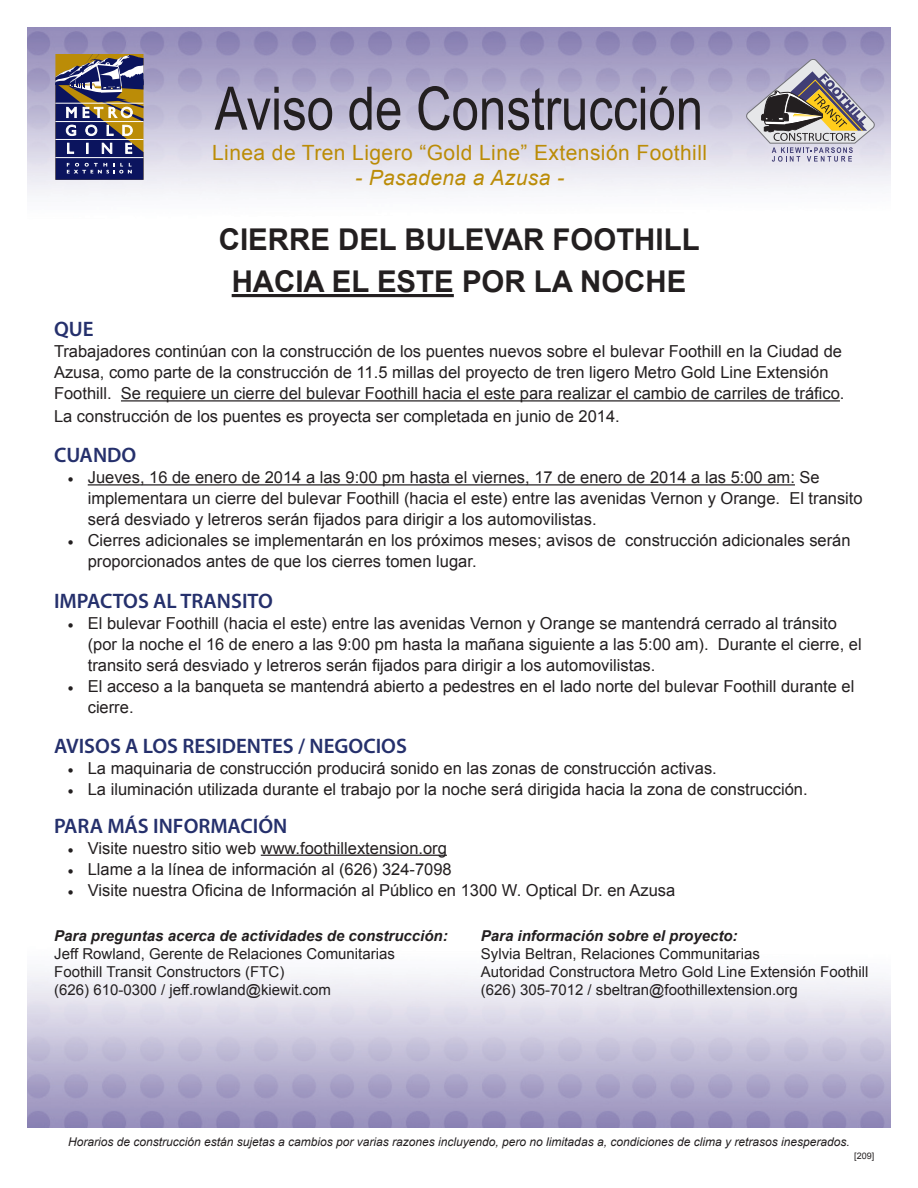
<style>
.page{position:relative;width:918px;height:1188px;background:#fff}
.page>*{position:absolute;margin:0;border:0;box-sizing:border-box;transform-origin:0 0}
.Heading{font:60px "Arial Narrow";color:#231f20}
.t1{font:700 30px/42px "Arial";color:#231f20;text-align:center}
.Subheading{font:600 21px "Myriad Pro";color:#25306c}
.t2{font:21px "Arial";letter-spacing:.02em;color:#bb8c07}
.t3{font:italic 21px "Arial";letter-spacing:.02em;color:#bb8c07}
.t4{font:16.5px/21px "Arial";color:#231f20}
.Subheading-2{font:15px/18px "Arial";color:#231f20}
.t5{font:italic 12px "Arial";color:#231f20}
.t6{font:9px "Arial";color:#231f20}
.s1{font-family:"Minion Pro"}
.s2{font-weight:700;font-style:italic}
</style>
<div class="page">
<svg style="left:55px;top:54px;width:89px;height:126px;background:#5e5968"></svg>
<svg style="left:746px;top:59px;width:128px;height:103px;background:#aaa4ab"></svg>
<hr style="left:121px;top:400px;width:719px;height:2px;background:#231f20">
<hr style="left:88px;top:484px;width:707px;height:2px;background:#231f20">
<hr style="left:261px;top:855px;width:186px;height:1px;background:#231f20">
<hr style="left:232px;top:294px;width:222px;height:3px;background:#231f20">
<p class="Heading" style="left:215px;top:65px;width:490px">Aviso de Construcción</p>
<p class="t2" style="left:212px;top:139px;width:496px">Linea de Tren Ligero “Gold Line” Extensión Foothill</p>
<p class="t3" style="left:355px;top:164px;width:211px">- Pasadena a Azusa -</p>
<p class="t1" style="left:219px;top:220px;width:482px">CIERRE DEL BULEVAR FOOTHILL<br>HACIA EL ESTE POR LA NOCHE</p>
<p class="Subheading" style="left:54px;top:316px;width:41px">QUE</p>
<p class="t4" style="left:54px;top:341px;width:792px">Trabajadores continúan con la construcción de los puentes nuevos sobre el bulevar Foothill en la Ciudad de<br>Azusa, como parte de la construcción de 11.5 millas del proyecto de tren ligero Metro Gold Line Extensión<br>Foothill. Se requiere un cierre del bulevar Foothill hacia el este para realizar el cambio de carriles de tráfico.</p>
<p class="t4" style="left:54px;top:406px;width:567px">La construcción de los puentes es proyecta ser completada en junio de 2014.</p>
<p class="Subheading" style="left:54px;top:442px;width:84px">CUANDO</p>
<p class="t4" style="left:88px;top:467px;width:776px;text-indent:-20px"><span class="s1">•</span> Jueves, 16 de enero de 2014 a las 9:00 pm hasta el viernes, 17 de enero de 2014 a las 5:00 am: Se implementara un cierre del bulevar Foothill (hacia el este) entre las avenidas Vernon y Orange. El transito será desviado y letreros serán fijados para dirigir a los automovilistas.</p>
<p class="t4" style="left:88px;top:530px;width:764px;text-indent:-20px"><span class="s1">•</span> Cierres adicionales se implementarán en los próximos meses; avisos de construcción adicionales serán proporcionados antes de que los cierres tomen lugar.</p>
<p class="Subheading" style="left:54px;top:587px;width:220px">IMPACTOS AL TRANSITO</p>
<p class="t4" style="left:88px;top:613px;width:776px;text-indent:-20px"><span class="s1">•</span> El bulevar Foothill (hacia el este) entre las avenidas Vernon y Orange se mantendrá cerrado al tránsito (por la noche el 16 de enero a las 9:00 pm hasta la mañana siguiente a las 5:00 am). Durante el cierre, el transito será desviado y letreros serán fijados para dirigir a los automovilistas.</p>
<p class="t4" style="left:88px;top:676px;width:768px;text-indent:-20px"><span class="s1">•</span> El acceso a la banqueta se mantendrá abierto a pedestres en el lado norte del bulevar Foothill durante el cierre.</p>
<p class="Subheading" style="left:54px;top:733px;width:354px">AVISOS A LOS RESIDENTES / NEGOCIOS</p>
<p class="t4" style="left:68px;top:758px;width:651px"><span class="s1">•</span> La maquinaria de construcción producirá sonido en las zonas de construcción activas.</p>
<p class="t4" style="left:68px;top:779px;width:742px"><span class="s1">•</span> La iluminación utilizada durante el trabajo por la noche será dirigida hacia la zona de construcción.</p>
<p class="Subheading" style="left:54px;top:812px;width:235px">PARA MÁS INFORMACIÓN</p>
<p class="t4" style="left:68px;top:837px;width:381px"><span class="s1">•</span> Visite nuestro sitio web www.foothillextension.org</p>
<p class="t4" style="left:68px;top:858px;width:386px"><span class="s1">•</span> Llame a la línea de información al (626) 324-7098</p>
<p class="t4" style="left:68px;top:879px;width:609px"><span class="s1">•</span> Visite nuestra Oficina de Información al Público en 1300 W. Optical Dr. en Azusa</p>
<p class="Subheading-2" style="left:54px;top:927px;width:395px"><span class="s2">Para preguntas acerca de actividades de construcción:<br></span>Jeff Rowland, Gerente de Relaciones Comunitarias<br>Foothill Transit Constructors (FTC)<br>(626) 610-0300 / jeff.rowland@kiewit.com</p>
<p class="Subheading-2" style="left:481px;top:927px;width:389px"><span class="s2">Para información sobre el proyecto:<br></span>Sylvia Beltran, Relaciones Communitarias<br>Autoridad Constructora Metro Gold Line Extensión Foothill (626) 305-7012 / sbeltran@foothillextension.org</p>
<p class="t5" style="left:68px;top:1134px;width:783px">Horarios de construcción están sujetas a cambios por varias razones incluyendo, pero no limitadas a, condiciones de clima y retrasos inesperados.</p>
<p class="t6" style="left:854px;top:1150px;width:22px">[209]</p>
</div>
